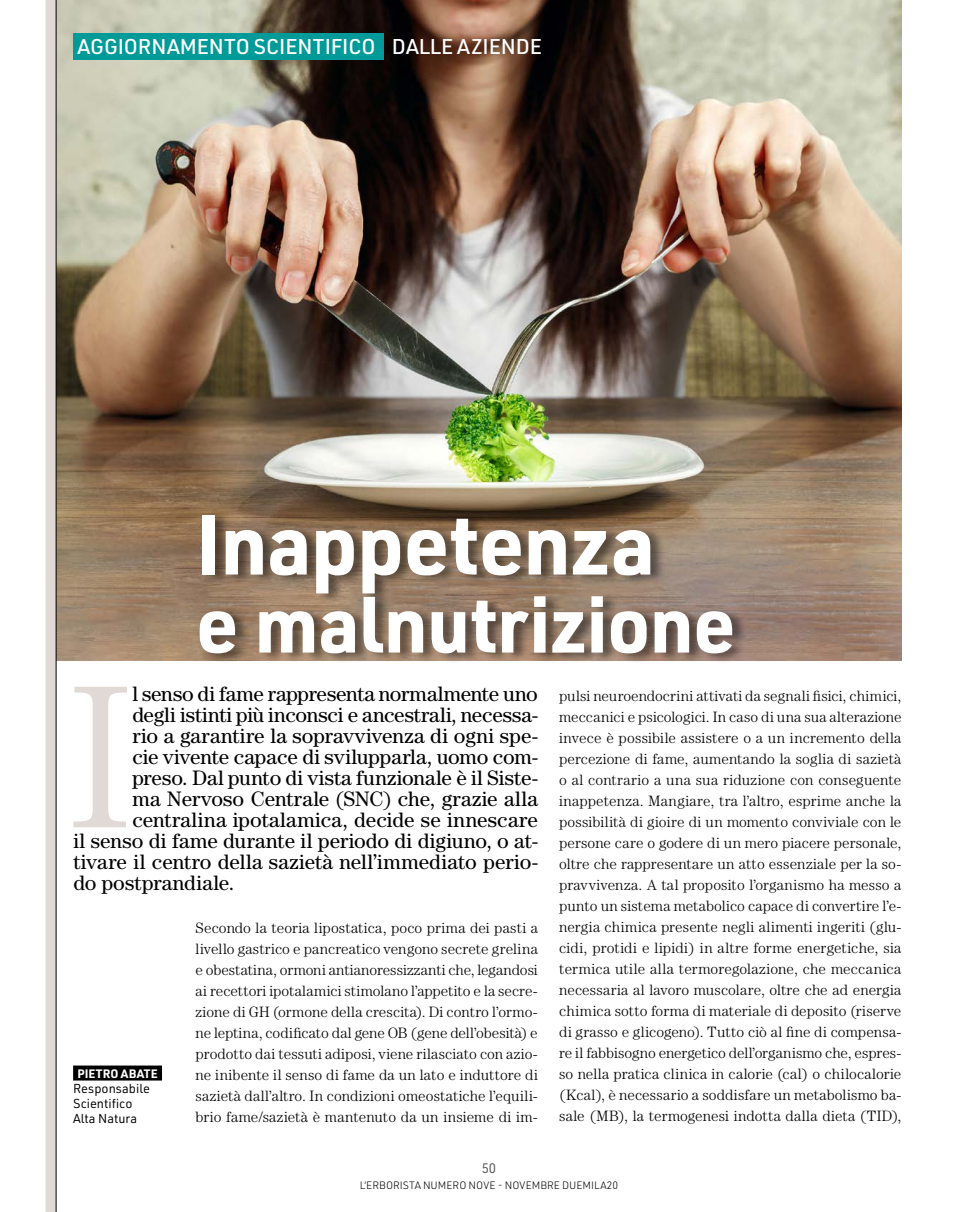
<style>
.page{position:relative;width:978px;height:1212px;background:#fff}
.page>*{position:absolute;margin:0;border:0;box-sizing:border-box;transform-origin:0 0}
.ERB20_Articolo_primo{font:300 204.15px "Century Std";color:#e1d9d6}
.ERB20_Articolo_Titol{font:700 84px "URWDIN";letter-spacing:-.015em;color:#fff}
.ERB20_Articolo_Titol-2{font:700 78px "URWDIN";letter-spacing:-.015em;color:#fff}
.ERB20_Articolo_primo-2{font:21px "Century Std";color:#000}
.ERB20_Testatina{font:500 21px "URWDIN";letter-spacing:-.005em;color:#fff}
.ERB20_Articolo_Testo{font:300 15px/21px "Century Std";letter-spacing:.01em;color:#000;text-align:justify}
.t1{font:13.5px "URWDIN";color:#575756}
.ERB20_Box_Testo{font:12.75px/15px "URWDIN";color:#000}
.ERB20_Articolo_Autor{font:700 12px "URWDIN";letter-spacing:.015em;color:#fff}
.t2{font:300 10.5px "URWDIN";color:#000}
</style>
<div class="page">
<img style="left:57px;top:0;width:844px;height:660px">
<div style="left:46px;top:0;width:10px;height:1212px;background:#e1d9d6"></div>
<hr style="left:56px;top:0;width:1px;height:1212px;background:#000">
<div style="left:73px;top:33px;width:311px;height:27px;background:#009a98"></div>
<div style="left:73px;top:1065px;width:89px;height:15px;background:#000"></div>
<div style="left:200px;top:509px;width:548px;height:155px;background:#000;opacity:.45"></div>
<h3 class="ERB20_Testatina" style="left:77px;top:32px;width:300px">AGGIORNAMENTO SCIENTIFICO</h3>
<p class="ERB20_Testatina" style="left:392px;top:32px;width:152px">DALLE AZIENDE</p>
<p class="ERB20_Articolo_Titol" style="left:196px;top:487px;width:462px">Inappetenza</p>
<p class="ERB20_Articolo_Titol-2" style="left:196px;top:571px;width:542px">e malnutrizione</p>
<p class="ERB20_Articolo_primo" style="left:68px;top:640px;width:66px">I</p>
<p class="ERB20_Articolo_primo-2" style="left:132px;top:682px;width:407px">l senso di fame rappresenta normalmente uno</p>
<p class="ERB20_Articolo_primo-2" style="left:132px;top:703px;width:407px">degli istinti più inconsci e ancestrali, necessa-</p>
<p class="ERB20_Articolo_primo-2" style="left:132px;top:724px;width:407px">rio a garantire la sopravvivenza di ogni spe-</p>
<p class="ERB20_Articolo_primo-2" style="left:132px;top:745px;width:407px">cie vivente capace di svilupparla, uomo com-</p>
<p class="ERB20_Articolo_primo-2" style="left:132px;top:766px;width:407px">preso. Dal punto di vista funzionale è il Siste-</p>
<p class="ERB20_Articolo_primo-2" style="left:132px;top:787px;width:407px">ma Nervoso Centrale (SNC) che, grazie alla</p>
<p class="ERB20_Articolo_primo-2" style="left:132px;top:808px;width:407px">centralina ipotalamica, decide se innescare</p>
<p class="ERB20_Articolo_primo-2" style="left:73px;top:829px;width:466px">il senso di fame durante il periodo di digiuno, o at-</p>
<p class="ERB20_Articolo_primo-2" style="left:73px;top:850px;width:466px">tivare il centro della sazietà nell’immediato perio-</p>
<p class="ERB20_Articolo_primo-2" style="left:73px;top:871px;width:163px">do postprandiale.</p>
<p class="ERB20_Articolo_Autor" style="left:77px;top:1065px;width:82px">PIETRO ABATE</p>
<p class="ERB20_Box_Testo" style="left:73px;top:1080px;width:78px">Responsabile<br>Scientifico<br>Alta Natura</p>
<p class="ERB20_Articolo_Testo" style="left:196px;top:917px;width:344px">Secondo la teoria lipostatica, poco prima dei pasti a livello gastrico e pancreatico vengono secrete grelina e obestatina, ormoni antianoressizzanti che, legandosi ai recettori ipotalamici stimolano l’appetito e la secre&shy;zione di GH (ormone della crescita). Di contro l’ormo&shy;ne leptina, codificato dal gene OB (gene dell’obesità) e prodotto dai tessuti adiposi, viene rilasciato con azio&shy;ne inibente il senso di fame da un lato e induttore di sazietà dall’altro. In condizioni omeostatiche l’equili&shy;brio fame/sazietà è mantenuto da un insieme di im-</p>
<p class="t1" style="left:482px;top:1159px;width:16px">50</p>
<p class="ERB20_Articolo_Testo" style="left:559px;top:685px;width:344px">pulsi neuroendocrini attivati da segnali fisici, chimici, meccanici e psicologici. In caso di una sua alterazione invece è possibile assistere o a un incremento della percezione di fame, aumentando la soglia di sazietà o al contrario a una sua riduzione con conseguente inappetenza. Mangiare, tra l’altro, esprime anche la possibilità di gioire di un momento conviviale con le persone care o godere di un mero piacere personale, oltre che rappresentare un atto essenziale per la so&shy;pravvivenza. A tal proposito l’organismo ha messo a punto un sistema metabolico capace di convertire l’e&shy;nergia chimica presente negli alimenti ingeriti (glu&shy;cidi, protidi e lipidi) in altre forme energetiche, sia termica utile alla termoregolazione, che meccanica necessaria al lavoro muscolare, oltre che ad energia chimica sotto forma di materiale di deposito (riserve di grasso e glicogeno). Tutto ciò al fine di compensa&shy;re il fabbisogno energetico dell’organismo che, espres&shy;so nella pratica clinica in calorie (cal) o chilocalorie (Kcal), è necessario a soddisfare un metabolismo ba&shy;sale (MB), la termogenesi indotta dalla dieta (TID),</p>
<p class="t2" style="left:360px;top:1178px;width:260px">L’ERBORISTA NUMERO NOVE - NOVEMBRE DUEMILA20</p>
</div>
